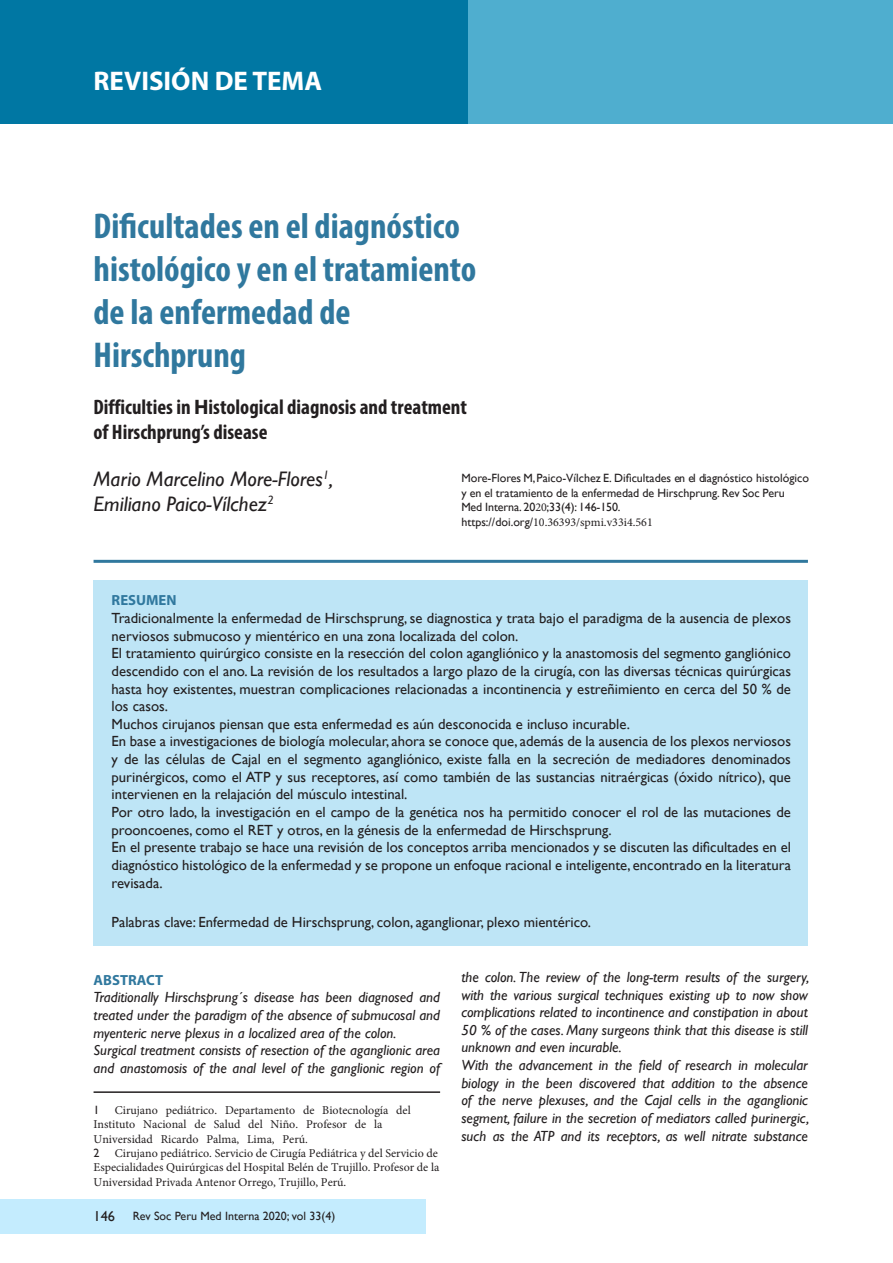
<style>
.page{position:relative;width:893px;height:1263px;background:#fff}
.page>*{position:absolute;margin:0;border:0;box-sizing:border-box;transform-origin:0 0}
.t1{font:700 condensed 36px/43.2px "Myriad Pro";color:#30789e}
.t2{font:700 27px "Myriad Pro";color:#fff}
.t3{font:700 condensed 21px/25.2px "Myriad Pro";color:#231f20}
.t4{font:italic 21px "Gill Sans";color:#231f20}
.t5{font:14.7px/17.7px "Gill Sans";color:#231f20;text-align:justify}
.t6{font:italic 14.7px/17.7px "Gill Sans";color:#231f20;text-align:justify}
.t7{font:700 14.7px "Myriad Pro";color:#30789e}
.t8{font:12px/14.4px "Minion Pro";color:#231f20}
.t9{font:12px/14.5px "Gill Sans";color:#231f20}
.s1{font-stretch:normal}
.s2{font-family:"Minion Pro"}
.s3{font-family:"Gill Sans"}
.s4{font-size:14.4px}
</style>
<div class="page">
<div style="left:0;top:0;width:893px;height:123px;background:#4faecf"></div>
<div style="left:0;top:0;width:468px;height:123px;background:#0077a3"></div>
<div style="left:0;top:1199px;width:425px;height:34px;background:#c4ecfe"></div>
<hr style="left:94px;top:1091px;width:346px;height:2px;background:#231f20">
<hr style="left:94px;top:560px;width:714px;height:3px;background:#30789e">
<div style="left:94px;top:580px;width:714px;height:366px;background:#bee5f6"></div>
<p class="t2" style="left:94px;top:64px;width:230px">REVISIÓN DE TEMA</p>
<p class="t1" style="left:94px;top:203px;width:384px">Dificultades en el diagnóstico histológico y en el tratamiento de la enfermedad de<br>Hirschprung</p>
<p class="t3" style="left:94px;top:394px;width:375px">Difficulties in <span class="s1">H</span>istological diagnosis and treatment of Hirschprung’s disease</p>
<p class="t4" style="left:94px;top:467px;width:241px">Mario Marcelino More-Flores<sup>1</sup>,</p>
<p class="t4" style="left:94px;top:492px;width:182px">Emiliano Paico-Vílchez<sup>2</sup></p>
<p class="t9" style="left:461px;top:471px;width:349px">More-Flores M, Paico-Vílchez E. Dificultades en el diagnóstico histológico y en el tratamiento de la enfermedad de Hirschprung. Rev Soc Peru<br>Med Interna. 20<span class="s2">20</span>;33(4): 146-150. https://doi.org/<span class="s2">10.36393/spmi.v33i4.561</span></p>
<p class="t7" style="left:112px;top:591px;width:66px">RESUMEN</p>
<p class="t5" style="left:112px;top:609px;width:681px">Tradicionalmente la enfermedad de Hirschsprung, se diagnostica y trata bajo el paradigma de la ausencia de plexos nerviosos submucoso y mientérico en una zona localizada del colon.</p>
<p class="t5" style="left:112px;top:644px;width:681px">El tratamiento quirúrgico consiste en la resección del colon agangliónico y la anastomosis del segmento gangliónico descendido con el ano. La revisión de los resultados a largo plazo de la cirugía, con las diversas técnicas quirúrgicas hasta hoy existentes, muestran complicaciones relacionadas a incontinencia y estreñimiento en cerca del 50 % de los casos.</p>
<p class="t5" style="left:112px;top:715px;width:520px">Muchos cirujanos piensan que esta enfermedad es aún desconocida e incluso incurable.</p>
<p class="t5" style="left:112px;top:732px;width:681px">En base a investigaciones de biología molecular, ahora se conoce que, además de la ausencia de los plexos nerviosos y de las células de Cajal en el segmento agangliónico, existe falla en la secreción de mediadores denominados purinérgicos, como el ATP y sus receptores, así como también de las sustancias nitraérgicas (óxido nítrico), que intervienen en la relajación del músculo intestinal.</p>
<p class="t5" style="left:112px;top:803px;width:681px">Por otro lado, la investigación en el campo de la genética nos ha permitido conocer el rol de las mutaciones de prooncoenes, como el RET y otros, en la génesis de la enfermedad de Hirschsprung.</p>
<p class="t5" style="left:112px;top:838px;width:681px">En el presente trabajo se hace una revisión de los conceptos arriba mencionados y se discuten las dificultades en el diagnóstico histológico de la enfermedad y se propone un enfoque racional e inteligente, encontrado en la literatura revisada.</p>
<p class="t5" style="left:112px;top:913px;width:481px">Palabras clave: Enfermedad de Hirschsprung, colon, aganglionar, plexo mientérico.</p>
<p class="t7" style="left:94px;top:970px;width:71px">ABSTRACT</p>
<p class="t6" style="left:94px;top:988px;width:348px">Traditionally Hirschsprung´s disease has been diagnosed and treated under the paradigm of the absence of submucosal and myenteric nerve plexus in a localized area of the colon.</p>
<p class="t6" style="left:94px;top:1041px;width:348px">Surgical treatment consists of resection of the aganglionic area and anastomosis of the anal level of the ganglionic region of</p>
<p class="t8" style="left:94px;top:1103px;width:319px;text-indent:21px">Cirujano pediátrico. Departamento de Biotecnología del Instituto Nacional de Salud del Niño. Profesor de la Universidad Ricardo Palma, Lima, Perú.<br><span class="s3">2</span></p>
<p class="t9" style="left:94px;top:1103px;width:7px">1</p>
<p class="t8" style="left:94px;top:1146px;width:347px;text-align:justify;text-indent:21px">Cirujano pediátrico. Servicio de Cirugía Pediátrica y del Servicio de Especialidades Quirúrgicas del Hospital Belén de Trujillo. Profesor de la Universidad Privada Antenor Orrego, Trujillo, Perú.</p>
<p class="t9" style="left:94px;top:1209px;width:243px"><span class="s4">146</span> Rev Soc Peru Med Interna 2020; vol 33(4)</p>
<p class="t6" style="left:461px;top:968px;width:349px">the colon. The review of the long-term results of the surgery, with the various surgical techniques existing up to now show complications related to incontinence and constipation in about 50 % of the cases. Many surgeons think that this disease is still unknown and even incurable.</p>
<p class="t6" style="left:461px;top:1056px;width:349px">With the advancement in the field of research in molecular biology in the been discovered that addition to the absence of the nerve plexuses, and the Cajal cells in the aganglionic segment, failure in the secretion of mediators called purinergic, such as the ATP and its receptors, as well nitrate substance</p>
</div>
